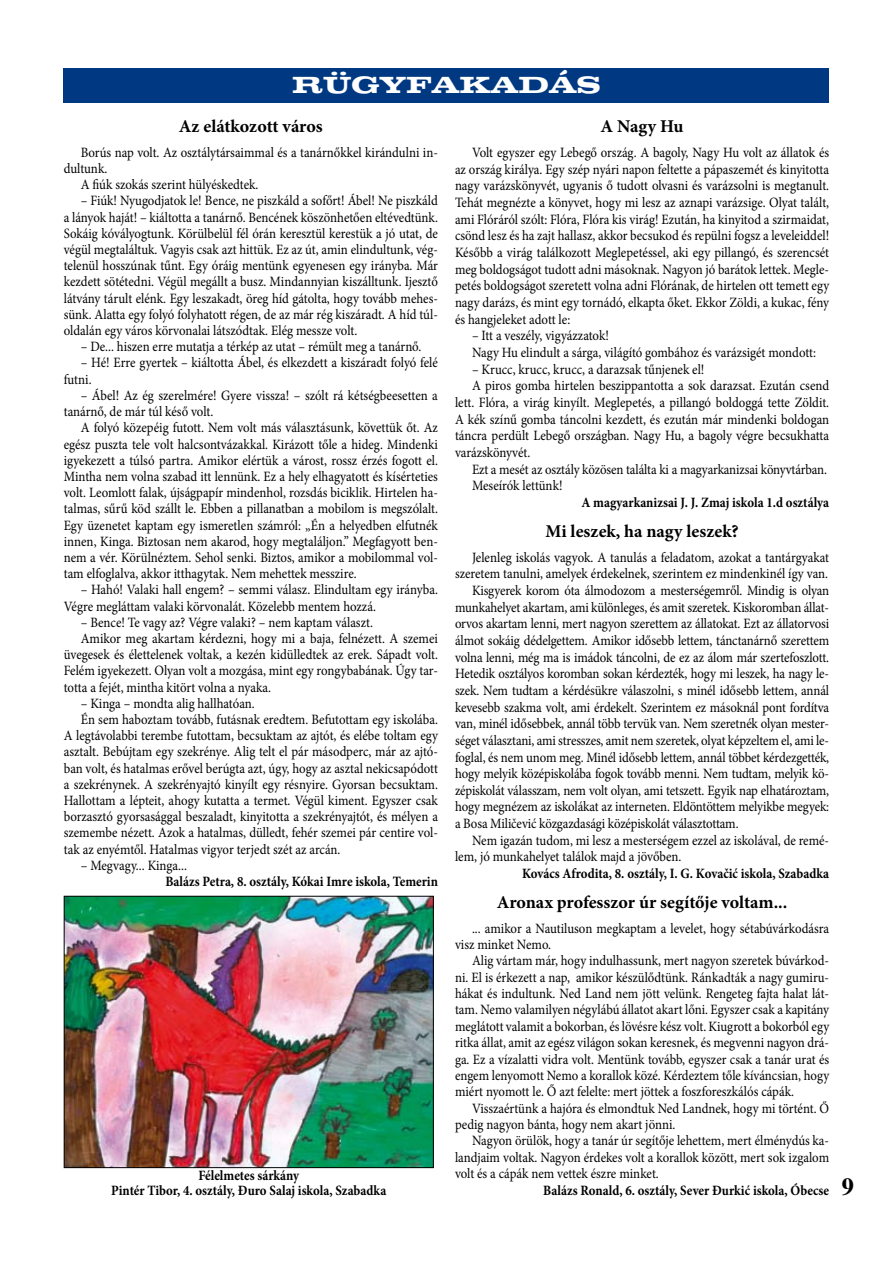
<style>
.page{position:relative;width:893px;height:1263px;background:#fff}
.page>*{position:absolute;margin:0;border:0;box-sizing:border-box;transform-origin:0 0}
.t1{font:700 24px "Clarendon Extended";color:#fff}
.t2{font:700 18px "Minion Pro";color:#000}
.t3{font:14.25px/16.2px "Minion Pro";letter-spacing:-.005em;color:#000;scale:.9 1}
.t4{font:700 14.25px/15px "Minion Pro";color:#000;text-align:center;scale:.9 1}
</style>
<div class="page">
<div style="left:64px;top:68px;width:765px;height:34px;background:#003882"></div>
<img style="left:66px;top:898px;width:366px;height:268px">
<div style="left:64px;top:896px;width:370px;height:272px;border:1px solid #000"></div>
<h1 class="t1" style="left:292px;top:69px;width:310px">RÜGYFAKADÁS</h1>
<p class="t2" style="left:179px;top:114px;width:145px">Az elátkozott város</p>
<p class="t3" style="left:81px;top:144px;width:398px">Borús nap volt. Az osztálytársaimmal és a tanárnőkkel kirándulni in-</p>
<p class="t3" style="left:64px;top:160px;width:50px">dultunk.</p>
<p class="t3" style="left:81px;top:177px;width:199px">A fiúk szokás szerint hülyéskedtek.</p>
<p class="t3" style="left:64px;top:193px;width:417px;text-align:justify;text-indent:17px">– Fiúk! Nyugodjatok le! Bence, ne piszkáld a sofőrt! Ábel! Ne piszkáld a lányok haját! – kiáltotta a tanárnő. Bencének köszönhetően eltévedtünk.<br>Sokáig kóvályogtunk. Körülbelül fél órán keresztül kerestük a jó utat, de végül megtaláltuk. Vagyis csak azt hittük. Ez az út, amin elindultunk, vég&shy;telenül hosszúnak tűnt. Egy óráig mentünk egyenesen egy irányba. Már kezdett sötétedni. Végül megállt a busz. Mindannyian kiszálltunk. Ijesztő látvány tárult elénk. Egy leszakadt, öreg híd gátolta, hogy tovább mehes&shy;sünk. Alatta egy folyó folyhatott régen, de az már rég kiszáradt. A híd túl&shy;oldalán egy város körvonalai látszódtak. Elég messze volt.</p>
<p class="t3" style="left:81px;top:339px;width:380px">– De... hiszen erre mutatja a térkép az utat – rémült meg a tanárnő.</p>
<p class="t3" style="left:64px;top:355px;width:417px;text-indent:17px">– Hé! Erre gyertek – kiáltotta Ábel, és elkezdett a kiszáradt folyó felé futni.</p>
<p class="t3" style="left:64px;top:387px;width:417px;text-indent:17px">– Ábel! Az ég szerelmére! Gyere vissza! – szólt rá kétségbeesetten a tanárnő, de már túl késő volt.</p>
<p class="t3" style="left:64px;top:420px;width:417px;text-align:justify;text-indent:17px">A folyó közepéig futott. Nem volt más választásunk, követtük őt. Az egész puszta tele volt halcsontvázakkal. Kirázott tőle a hideg. Mindenki igyekezett a túlsó partra. Amikor elértük a várost, rossz érzés fogott el.<br>Mintha nem volna szabad itt lennünk. Ez a hely elhagyatott és kísérteties volt. Leomlott falak, újságpapír mindenhol, rozsdás biciklik. Hirtelen ha&shy;talmas, sűrű köd szállt le. Ebben a pillanatban a mobilom is megszólalt.<br>Egy üzenetet kaptam egy ismeretlen számról: „Én a helyedben elfutnék innen, Kinga. Biztosan nem akarod, hogy megtaláljon.” Megfagyott ben&shy;nem a vér. Körülnéztem. Sehol senki. Biztos, amikor a mobilommal vol&shy;tam elfoglalva, akkor itthagytak. Nem mehettek messzire.</p>
<p class="t3" style="left:64px;top:582px;width:417px;text-indent:17px">– Hahó! Valaki hall engem? – semmi válasz. Elindultam egy irányba.<br>Végre megláttam valaki körvonalát. Közelebb mentem hozzá.</p>
<p class="t3" style="left:81px;top:614px;width:326px">– Bence! Te vagy az? Végre valaki? – nem kaptam választ.</p>
<p class="t3" style="left:81px;top:630px;width:398px">Amikor meg akartam kérdezni, hogy mi a baja, felnézett. A szemei</p>
<p class="t3" style="left:64px;top:646px;width:417px">üvegesek és élettelenek voltak, a kezén kidülledtek az erek. Sápadt volt.</p>
<p class="t3" style="left:64px;top:663px;width:417px">Felém igyekezett. Olyan volt a mozgása, mint egy rongybabának. Úgy tar-</p>
<p class="t3" style="left:64px;top:679px;width:232px">totta a fejét, mintha kitört volna a nyaka.</p>
<p class="t3" style="left:81px;top:695px;width:195px">– Kinga – mondta alig hallhatóan.</p>
<p class="t3" style="left:81px;top:711px;width:398px">Én sem haboztam tovább, futásnak eredtem. Befutottam egy iskolába.</p>
<p class="t3" style="left:64px;top:727px;width:417px">A legtávolabbi terembe futottam, becsuktam az ajtót, és elébe toltam egy</p>
<p class="t3" style="left:64px;top:744px;width:417px">asztalt. Bebújtam egy szekrénye. Alig telt el pár másodperc, már az ajtó-</p>
<p class="t3" style="left:64px;top:760px;width:417px">ban volt, és hatalmas erővel berúgta azt, úgy, hogy az asztal nekicsapódott</p>
<p class="t3" style="left:64px;top:776px;width:417px">a szekrénynek. A szekrényajtó kinyílt egy résnyire. Gyorsan becsuktam.</p>
<p class="t3" style="left:64px;top:792px;width:417px">Hallottam a lépteit, ahogy kutatta a termet. Végül kiment. Egyszer csak</p>
<p class="t3" style="left:64px;top:808px;width:417px">borzasztó gyorsasággal beszaladt, kinyitotta a szekrényajtót, és mélyen a</p>
<p class="t3" style="left:64px;top:825px;width:417px">szemembe nézett. Azok a hatalmas, dülledt, fehér szemei pár centire vol-</p>
<p class="t3" style="left:64px;top:841px;width:309px">tak az enyémtől. Hatalmas vigyor terjedt szét az arcán.</p>
<p class="t3" style="left:81px;top:857px;width:119px">– Megvagy... Kinga...</p>
<p class="t4" style="left:165px;top:874px;width:304px">Balázs Petra, 8. osztály, Kókai Imre iskola, Temerin</p>
<p class="t2" style="left:601px;top:114px;width:84px">A Nagy Hu</p>
<p class="t3" style="left:455px;top:144px;width:417px;line-height:16.6px;text-align:justify;text-indent:17px">Volt egyszer egy Lebegő ország. A bagoly, Nagy Hu volt az állatok és az ország királya. Egy szép nyári napon feltette a pápaszemét és kinyitotta nagy varázskönyvét, ugyanis ő tudott olvasni és varázsolni is megtanult.<br>Tehát megnézte a könyvet, hogy mi lesz az aznapi varázsige. Olyat talált, ami Flóráról szólt: Flóra, Flóra kis virág! Ezután, ha kinyitod a szirmaidat, csönd lesz és ha zajt hallasz, akkor becsukod és repülni fogsz a leveleiddel!<br>Később a virág találkozott Meglepetéssel, aki egy pillangó, és szerencsét meg boldogságot tudott adni másoknak. Nagyon jó barátok lettek. Megle&shy;petés boldogságot szeretett volna adni Flórának, de hirtelen ott temett egy nagy darázs, és mint egy tornádó, elkapta őket. Ekkor Zöldi, a kukac, fény és hangjeleket adott le:</p>
<p class="t3" style="left:472px;top:327px;width:384px;line-height:16.6px">– Itt a veszély, vigyázzatok!<br>Nagy Hu elindult a sárga, világító gombához és varázsigét mondott:</p>
<p class="t3" style="left:472px;top:361px;width:260px">– Krucc, krucc, krucc, a darazsak tűnjenek el!</p>
<p class="t3" style="left:472px;top:378px;width:398px">A piros gomba hirtelen beszippantotta a sok darazsat. Ezután csend</p>
<p class="t3" style="left:455px;top:394px;width:417px">lett. Flóra, a virág kinyílt. Meglepetés, a pillangó boldoggá tette Zöldit.</p>
<p class="t3" style="left:455px;top:411px;width:417px">A kék színű gomba táncolni kezdett, és ezután már mindenki boldogan</p>
<p class="t3" style="left:455px;top:428px;width:417px">táncra perdült Lebegő országban. Nagy Hu, a bagoly végre becsukhatta</p>
<p class="t3" style="left:455px;top:444px;width:85px">varázskönyvét.</p>
<p class="t3" style="left:472px;top:461px;width:396px">Ezt a mesét az osztály közösen találta ki a magyarkanizsai könyvtárban.</p>
<p class="t3" style="left:472px;top:478px;width:102px">Meseírók lettünk!</p>
<p class="t4" style="left:581px;top:495px;width:277px">A magyarkanizsai J. J. Zmaj iskola 1.d osztálya</p>
<p class="t2" style="left:545px;top:518px;width:195px">Mi leszek, ha nagy leszek?</p>
<p class="t3" style="left:472px;top:549px;width:398px">Jelenleg iskolás vagyok. A tanulás a feladatom, azokat a tantárgyakat</p>
<p class="t3" style="left:455px;top:566px;width:416px">szeretem tanulni, amelyek érdekelnek, szerintem ez mindenkinél így van.</p>
<p class="t3" style="left:472px;top:582px;width:398px">Kisgyerek korom óta álmodozom a mesterségemről. Mindig is olyan</p>
<p class="t3" style="left:455px;top:599px;width:417px">munkahelyet akartam, ami különleges, és amit szeretek. Kiskoromban állat-</p>
<p class="t3" style="left:455px;top:616px;width:417px">orvos akartam lenni, mert nagyon szerettem az állatokat. Ezt az állatorvosi</p>
<p class="t3" style="left:455px;top:632px;width:417px">álmot sokáig dédelgettem. Amikor idősebb lettem, tánctanárnő szerettem</p>
<p class="t3" style="left:455px;top:649px;width:417px">volna lenni, még ma is imádok táncolni, de ez az álom már szertefoszlott.</p>
<p class="t3" style="left:455px;top:666px;width:417px">Hetedik osztályos koromban sokan kérdezték, hogy mi leszek, ha nagy le-</p>
<p class="t3" style="left:455px;top:682px;width:417px">szek. Nem tudtam a kérdésükre válaszolni, s minél idősebb lettem, annál</p>
<p class="t3" style="left:455px;top:699px;width:417px">kevesebb szakma volt, ami érdekelt. Szerintem ez másoknál pont fordítva</p>
<p class="t3" style="left:455px;top:716px;width:417px">van, minél idősebbek, annál több tervük van. Nem szeretnék olyan mester-</p>
<p class="t3" style="left:455px;top:732px;width:417px">séget választani, ami stresszes, amit nem szeretek, olyat képzeltem el, ami le-</p>
<p class="t3" style="left:455px;top:749px;width:417px">foglal, és nem unom meg. Minél idősebb lettem, annál többet kérdezgették,</p>
<p class="t3" style="left:455px;top:765px;width:417px">hogy melyik középiskolába fogok tovább menni. Nem tudtam, melyik kö-</p>
<p class="t3" style="left:455px;top:782px;width:417px">zépiskolát válasszam, nem volt olyan, ami tetszett. Egyik nap elhatároztam,</p>
<p class="t3" style="left:455px;top:799px;width:417px">hogy megnézem az iskolákat az interneten. Eldöntöttem melyikbe megyek:</p>
<p class="t3" style="left:455px;top:815px;width:317px">a Bosa Miličević közgazdasági középiskolát választottam.</p>
<p class="t3" style="left:472px;top:832px;width:398px">Nem igazán tudom, mi lesz a mesterségem ezzel az iskolával, de remé-</p>
<p class="t3" style="left:455px;top:849px;width:253px">lem, jó munkahelyet találok majd a jövőben.</p>
<p class="t4" style="left:522px;top:866px;width:343px">Kovács Afrodita, 8. osztály, I. G. Kovačić iskola, Szabadka</p>
<p class="t2" style="left:497px;top:889px;width:292px">Aronax professzor úr segítője voltam...</p>
<p class="t3" style="left:455px;top:920px;width:417px;text-indent:17px">... amikor a Nautiluson megkaptam a levelet, hogy sétabúvárkodásra visz minket Nemo.</p>
<p class="t3" style="left:455px;top:953px;width:417px;text-align:justify;text-indent:17px">Alig vártam már, hogy indulhassunk, mert nagyon szeretek búvárkod&shy;ni. El is érkezett a nap, amikor készülődtünk. Ránkadták a nagy gumiru&shy;hákat és indultunk. Ned Land nem jött velünk. Rengeteg fajta halat lát&shy;tam. Nemo valamilyen négylábú állatot akart lőni. Egyszer csak a kapitány meglátott valamit a bokorban, és lövésre kész volt. Kiugrott a bokorból egy ritka állat, amit az egész világon sokan keresnek, és megvenni nagyon drá&shy;ga. Ez a vízalatti vidra volt. Mentünk tovább, egyszer csak a tanár urat és engem lenyomott Nemo a korallok közé. Kérdeztem tőle kíváncsian, hogy miért nyomott le. Ő azt felelte: mert jöttek a foszforeszkálós cápák.</p>
<p class="t3" style="left:455px;top:1100px;width:417px;text-indent:17px">Visszaértünk a hajóra és elmondtuk Ned Landnek, hogy mi történt. Ő pedig nagyon bánta, hogy nem akart jönni.</p>
<p class="t3" style="left:455px;top:1133px;width:417px;text-align:justify;text-indent:17px">Nagyon örülök, hogy a tanár úr segítője lehettem, mert élménydús ka&shy;landjaim voltak. Nagyon érdekes volt a korallok között, mert sok izgalom volt és a cápák nem vettek észre minket.</p>
<p class="t4" style="left:543px;top:1182px;width:319px">Balázs Ronald, 6. osztály, Sever Đurkić iskola, Óbecse</p>
<p class="t4" style="left:111px;top:1168px;width:307px">Félelmetes sárkány<br>Pintér Tibor, 4. osztály, Đuro Salaj iskola, Szabadka</p>
</div>
